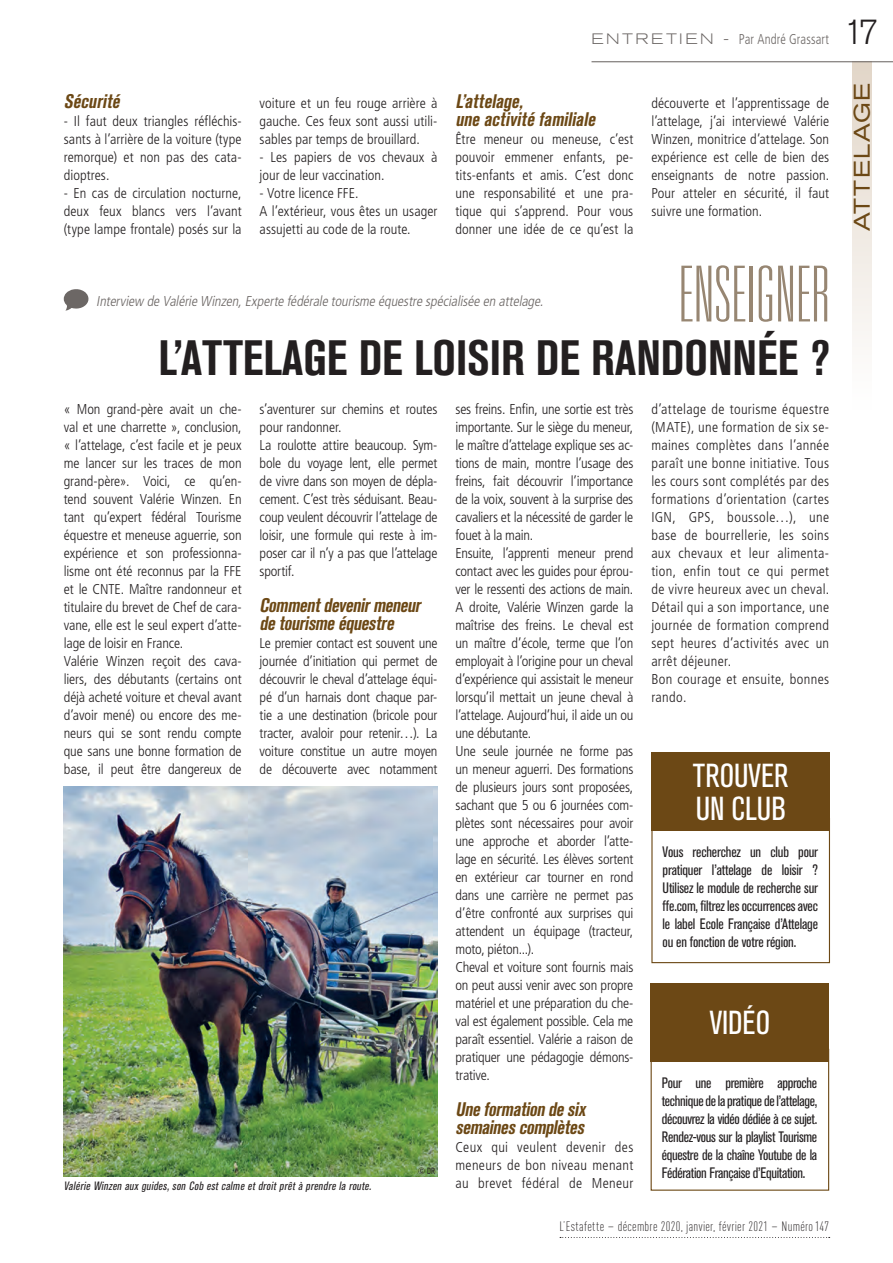
<style>
.page{position:relative;width:893px;height:1263px;background:#fff}
.page>*{position:absolute;margin:0;border:0;box-sizing:border-box;transform-origin:0 0}
.t1{font:100 ultra-condensed 77.25px "Univers LT Std";letter-spacing:.01em;color:#978672}
.t2{font:49.2px "Akzidenz Grotesk BQ Bd Cnd Alt";color:#231f20}
.t3{font:300 34.5px "Akzidenz Grotesk BQ";color:#231f20}
.t4{font:condensed 33px/33px "Akzidenz Grotesk BQ";color:#fff}
.t5{font:expanded 22.5px "Akzidenz Grotesk BQ";letter-spacing:.06em;color:#6c4815}
.t6{font:italic 19.5px/18px "Akzidenz Grotesk BQ Bd Cnd Alt";color:#6c4815}
.t7{font:condensed 15px/18px "Akzidenz Grotesk BQ";letter-spacing:-.015em;color:#231f20;text-align:justify}
.t8{font:300 condensed 14.25px/18px "Frutiger LT Std";letter-spacing:-.01em;color:#231f20;text-align:justify}
.t9{font:300 condensed 14.25px/18px "Frutiger LT Std";letter-spacing:.025em;color:#231f20}
.t10{font:italic 300 condensed 14.25px "Frutiger LT Std";color:#6c6765}
.t11{font:300 condensed 14.25px "Frutiger LT Std";letter-spacing:.01em;color:#6c6765;scale:.9 1}
.t12{font:300 13.5px "DIN Cond";letter-spacing:.025em;color:#231f20}
.t13{font:italic condensed 12px "Akzidenz Grotesk BQ";color:#231f20}
.t14{font:condensed 9px "Akzidenz Grotesk BQ";color:#231f20}
.s1{font-family:"Akzidenz Grotesk BQ";font-stretch:expanded;font-size:15px}
.s2{font-size:15px}
</style>
<div class="page">
<div style="left:852px;top:62px;width:19px;height:348px;background:linear-gradient(to bottom,#e2d6c8,#fff)"></div>
<hr style="left:591px;top:61px;width:302px;height:1px;background:#6c6765">
<svg style="left:560px;top:1237px;width:270px;height:1px"></svg>
<div style="left:651px;top:1049px;width:178px;height:142px;border:1px solid #6c4815"></div>
<div style="left:651px;top:983px;width:178px;height:78px;background:#6c4815"></div>
<div style="left:651px;top:818px;width:179px;height:145px;border:1px solid #6c4815"></div>
<div style="left:651px;top:753px;width:179px;height:78px;background:#6c4815"></div>
<img style="left:64px;top:787px;width:374px;height:389px">
<svg style="left:64px;top:289px;width:25px;height:22px"></svg>
<p class="t11" style="left:591px;top:31px;width:266px"><span class="s1">EN T RE T I EN -</span> Par André Grassart</p>
<h3 class="t6" style="left:64px;top:92px;width:61px">Sécurité</h3>
<p class="t8" style="left:64px;top:112px;width:179px">- Il faut deux triangles réfléchis&shy;sants à l’arrière de la voiture (type remorque) et non pas des cata&shy;dioptres.</p>
<p class="t8" style="left:64px;top:184px;width:179px">- En cas de circulation nocturne, deux feux blancs vers l’avant (type lampe frontale) posés sur la</p>
<p class="t8" style="left:260px;top:94px;width:179px">voiture et un feu rouge arrière à gauche. Ces feux sont aussi utili&shy;sables par temps de brouillard.</p>
<p class="t8" style="left:260px;top:148px;width:179px">- Les papiers de vos chevaux à jour de leur vaccination.</p>
<p class="t8" style="left:260px;top:184px;width:179px;text-align:left">- Votre licence FFE.<br>A l’extérieur, vous êtes un usager assujetti au code de la route.</p>
<h3 class="t6" style="left:455px;top:92px;width:145px">L’attelage,<br>une activité familiale</h3>
<p class="t8" style="left:455px;top:130px;width:179px">Être meneur ou meneuse, c’est pouvoir emmener enfants, pe&shy;tits-enfants et amis. C’est donc une responsabilité et une pra&shy;tique qui s’apprend. Pour vous donner une idée de ce qu’est la</p>
<p class="t8" style="left:651px;top:94px;width:179px">découverte et l’apprentissage de l’attelage, j’ai interviewé Valérie Winzen, monitrice d’attelage. Son expérience est celle de bien des enseignants de notre passion.<br>Pour atteler en sécurité, il faut suivre une formation.</p>
<h1 class="t1" style="left:679px;top:255px;width:153px">ENSEIGNER</h1>
<h2 class="t2" style="left:159px;top:330px;width:673px">L’ATTELAGE DE LOISIR DE RANDONNÉE ?</h2>
<p class="t10" style="left:96px;top:293px;width:451px">Interview de Valérie Winzen,Experte fédérale tourisme équestre spécialisée en attelage.</p>
<p class="t8" style="left:64px;top:400px;width:179px;text-align:left">« Mon grand-père avait un che&shy;val et une charrette », conclusion, « l’attelage, c’est facile et je peux me lancer sur les traces de mon grand-père». Voici, ce qu’en&shy;tend souvent Valérie Winzen. En tant qu’expert fédéral Tourisme équestre et meneuse aguerrie, son expérience et son professionna&shy;lisme ont été reconnus par la FFE et le CNTE. Maître randonneur et titulaire du brevet de Chef de cara&shy;vane, elle est le seul expert d’atte&shy;lage de loisir en France.<br>Valérie Winzen reçoit des cava&shy;liers, des débutants (certains ont déjà acheté voiture et cheval avant d’avoir mené) ou encore des me&shy;neurs qui se sont rendu compte que sans une bonne formation de base, il peut être dangereux de</p>
<p class="t8" style="left:260px;top:400px;width:179px;text-align:left">s’aventurer sur chemins et routes pour randonner.<br>La roulotte attire beaucoup. Sym&shy;bole du voyage lent, elle permet de vivre dans son moyen de dépla&shy;cement. C’est très séduisant. Beau&shy;coup veulent découvrir l’attelage de loisir, une formule qui reste à im&shy;poser car il n’y a pas que l’attelage sportif.</p>
<h3 class="t6" style="left:260px;top:596px;width:166px">Commentdevenirmeneur detourismeéquestre</h3>
<p class="t8" style="left:260px;top:634px;width:179px">Le premier contact est souvent une journée d’initiation qui permet de découvrir le cheval d’attelage équi&shy;pé d’un harnais dont chaque par&shy;tie a une destination (bricole pour tracter, avaloir pour retenir…). La voiture constitue un autre moyen de découverte avec notamment</p>
<p class="t13" style="left:64px;top:1179px;width:311px">Valérie Winzen aux guides, son Cob est calme et droit prêt à prendre la route.</p>
<p class="t14" style="left:418px;top:1166px;width:19px">© DR</p>
<p class="t8" style="left:455px;top:400px;width:179px;text-align:left">ses freins. Enfin, une sortie est très importante. Sur le siège du meneur, le maître d’attelage explique ses ac&shy;tions de main, montre l’usage des freins, fait découvrir l’importance de la voix, souvent à la surprise des cavaliers et la nécessité de garder le fouet à la main.<br>Ensuite, l’apprenti meneur prend contact avec les guides pour éprou&shy;ver le ressenti des actions de main.<br>A droite, Valérie Winzen garde la maîtrise des freins. Le cheval est un maître d’école, terme que l’on employait à l’origine pour un cheval d’expérience qui assistait le meneur lorsqu’il mettait un jeune cheval à l’attelage. Aujourd’hui, il aide un ou une débutante.<br>Une seule journée ne forme pas un meneur aguerri. Des formations de plusieurs jours sont proposées, sachant que 5 ou 6 journées com&shy;plètes sont nécessaires pour avoir une approche et aborder l’atte&shy;lage en sécurité. Les élèves sortent en extérieur car tourner en rond dans une carrière ne permet pas d’être confronté aux surprises qui attendent un équipage (tracteur, moto, piéton...).<br>Cheval et voiture sont fournis mais on peut aussi venir avec son propre matériel et une préparation du che&shy;val est également possible. Cela me paraît essentiel. Valérie a raison de pratiquer une pédagogie démons&shy;trative.</p>
<h3 class="t6" style="left:455px;top:1100px;width:135px">Uneformationdesix semainescomplètes</h3>
<p class="t8" style="left:455px;top:1138px;width:179px">Ceux qui veulent devenir des meneurs de bon niveau menant au brevet fédéral de Meneur</p>
<p class="t9" style="left:651px;top:400px;width:179px">d’attelage de tourisme équestre (MATE), une formation de six se&shy;maines complètes dans l’année paraît une bonne initiative. Tous les cours sont complétés par des formations d’orientation (cartes<br>IGN, GPS, boussole…), une base de bourrellerie, les soins aux chevaux et leur alimenta&shy;tion, enfin tout ce qui permet de vivre heureux avec un cheval.<br>Détail qui a son importance, une journée de formation comprend sept heures d’activités avec un arrêt déjeuner.<br>Bon courage et ensuite, bonnes rando.</p>
<h3 class="t4" style="left:693px;top:759px;width:97px">TROUVER<br>UN CLUB</h3>
<p class="t7" style="left:663px;top:843px;width:157px">Vous recherchez un club pour pratiquer l’attelage de loisir ?<br>Utilisez le module de recherche sur ffe.com, filtrez les occurrences avec le label Ecole Française d’Attelage ou en fonction de votre région.</p>
<h3 class="t4" style="left:710px;top:1007px;width:62px">VIDÉO</h3>
<p class="t7" style="left:662px;top:1074px;width:157px">Pour une première approche technique de la pratique de l’attelage, découvrez la vidéo dédiée à ce sujet.<br>Rendez-vous sur la playlist Tourisme équestre de la chaîne Youtube de la Fédération Française d’Equitation.</p>
<p class="t12" style="left:559px;top:1219px;width:271px">L’Estafette <span class="s2">–</span> décembre 2020, janvier, février 2021 <span class="s2">–</span> Numéro147</p>
<h3 class="t3" style="left:843px;top:12px;width:37px">17</h3>
<h3 class="t5" style="left:849px;top:231px;width:150px;rotate:-90deg">ATTELAGE</h3>
</div>
